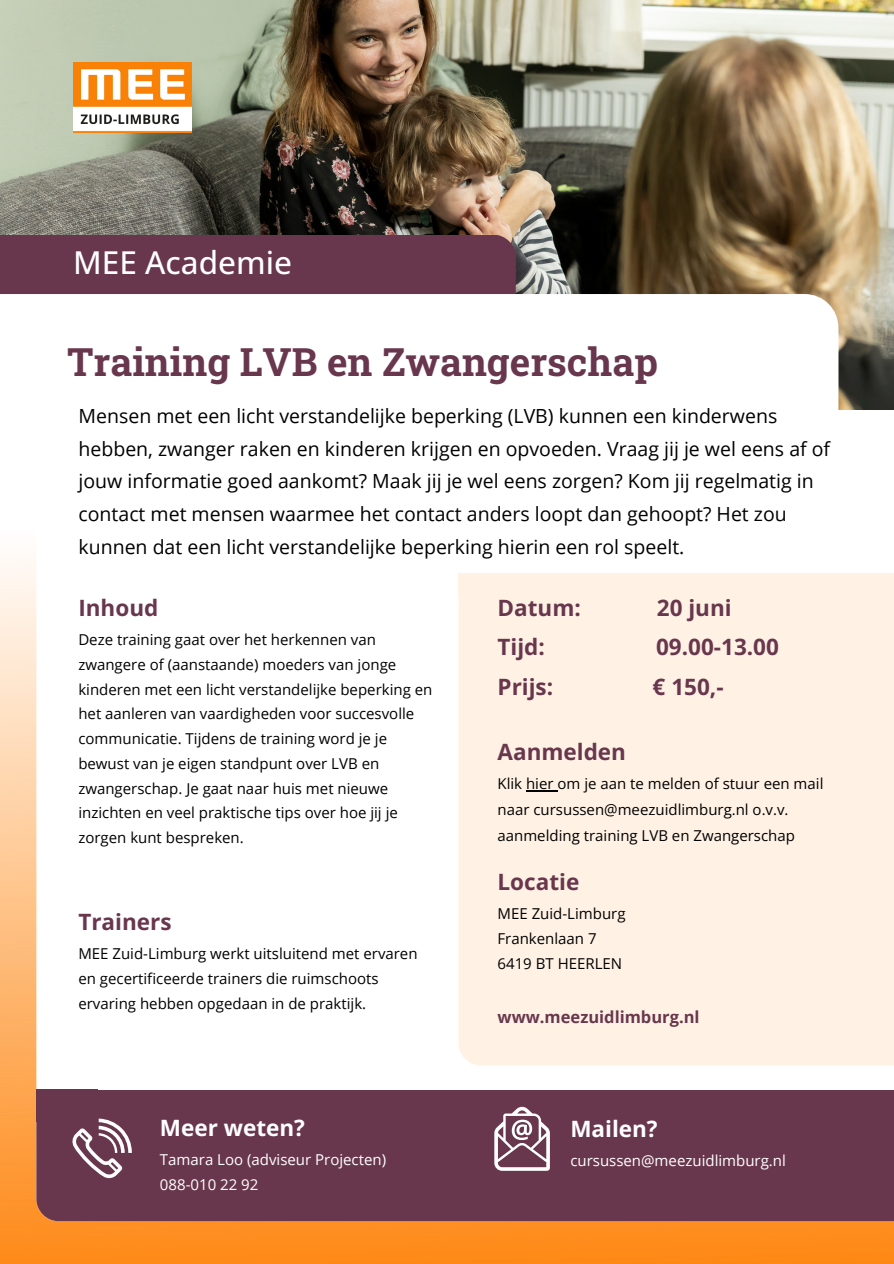
<style>
.page{position:relative;width:894px;height:1264px;background:#fff}
.page>*{position:absolute;margin:0;border:0;box-sizing:border-box;transform-origin:0 0}
.t1{font:700 39px "Roboto Slab";color:#69374d}
.t2{font:500 31.5px "Open Sans";color:#fff}
.t3{font:700 22.5px "Open Sans";color:#69374d}
.t4{font:700 22.5px "Open Sans";color:#fff}
.t5{font:19.5px/32.7px "Open Sans";color:#000}
.t6{font:700 16.5px "Open Sans";color:#69374d}
.t7{font:15px/24.8px "Open Sans";color:#000}
.t8{font:15px "Open Sans";color:#fff}
</style>
<div class="page">
<img style="left:0;top:0;width:893px;height:410px">
<div style="left:0;top:235px;width:515px;height:59px;background:#69374d"></div>
<svg style="left:0;top:294px;width:838px;height:116px"></svg>
<img style="left:0;top:560px;width:893px;height:703px">
<svg style="left:36px;top:560px;width:857px;height:529px"></svg>
<div style="left:36px;top:1089px;width:857px;height:132px;background:#69374d"></div>
<div style="left:36px;top:1089px;width:62px;height:33px;background:#69374d"></div>
<div style="left:458px;top:573px;width:435px;height:492px;background:#fff2e5"></div>
<div style="left:458px;top:573px;width:64px;height:21px;background:#fff2e5"></div>
<svg style="left:72px;top:1118px;width:60px;height:60px"></svg>
<svg style="left:494px;top:1106px;width:55px;height:64px"></svg>
<img style="left:73px;top:63px;width:118px;height:69px">
<hr style="left:526px;top:790px;width:31px;height:1px;background:#000">
<h1 class="t2" style="left:73px;top:240px;width:220px">MEE Academie</h1>
<h4 class="t1" style="left:67px;top:335px;width:592px">Training LVB en Zwangerschap</h4>
<p class="t5" style="left:78px;top:399px;width:753px">Mensen met een licht verstandelijke beperking (LVB) kunnen een kinderwens hebben, zwanger raken en kinderen krijgen en opvoeden. Vraag jij je wel eens af of jouw informatie goed aankomt? Maak jij je wel eens zorgen? Kom jij regelmatig in contact met mensen waarmee het contact anders loopt dan gehoopt? Het zou kunnen dat een licht verstandelijke beperking hierin een rol speelt.</p>
<p class="t3" style="left:78px;top:591px;width:81px">Inhoud</p>
<p class="t7" style="left:78px;top:627px;width:355px">Deze training gaat over het herkennen van zwangere of (aanstaande) moeders van jonge kinderen met een licht verstandelijke beperking en het aanleren van vaardigheden voor succesvolle communicatie. Tijdens de training word je je bewust van je eigen standpunt over LVB en zwangerschap. Je gaat naar huis met nieuwe inzichten en veel praktische tips over hoe jij je zorgen kunt bespreken.</p>
<p class="t3" style="left:78px;top:905px;width:95px">Trainers</p>
<h3 class="t7" style="left:78px;top:940px;width:340px">MEE Zuid-Limburg werkt uitsluitend met ervaren en gecertificeerde trainers die ruimschoots ervaring hebben opgedaan in de praktijk.</h3>
<p class="t4" style="left:160px;top:1111px;width:146px">Meer weten?</p>
<p class="t8" style="left:160px;top:1149px;width:227px">Tamara Loo (adviseur Projecten)</p>
<p class="t8" style="left:160px;top:1173px;width:100px">088-010 22 92</p>
<p class="t3" style="left:497px;top:592px;width:85px">Datum:</p>
<p class="t3" style="left:656px;top:592px;width:76px">20 juni</p>
<p class="t3" style="left:497px;top:631px;width:49px">Tijd:</p>
<p class="t3" style="left:655px;top:631px;width:124px">09.00-13.00</p>
<p class="t3" style="left:497px;top:670px;width:57px">Prijs:</p>
<p class="t3" style="left:652px;top:670px;width:72px">€ 150,-</p>
<p class="t3" style="left:497px;top:736px;width:130px">Aanmelden</p>
<p class="t7" style="left:497px;top:770px;width:327px;line-height:25.8px">Klik hier om je aan te melden of stuur een mail naar cursussen@meezuidlimburg.nl o.v.v. aanmelding training LVB en Zwangerschap</p>
<p class="t3" style="left:497px;top:866px;width:83px">Locatie</p>
<h5 class="t7" style="left:497px;top:901px;width:129px">MEE Zuid-Limburg</h5>
<p class="t7" style="left:497px;top:926px;width:101px">Frankenlaan 7</p>
<p class="t7" style="left:497px;top:950px;width:126px">6419 BT HEERLEN</p>
<p class="t6" style="left:497px;top:1005px;width:203px">www.meezuidlimburg.nl</p>
<p class="t4" style="left:570px;top:1112px;width:89px">Mailen?</p>
<p class="t8" style="left:570px;top:1149px;width:217px">cursussen@meezuidlimburg.nl</p>
</div>
